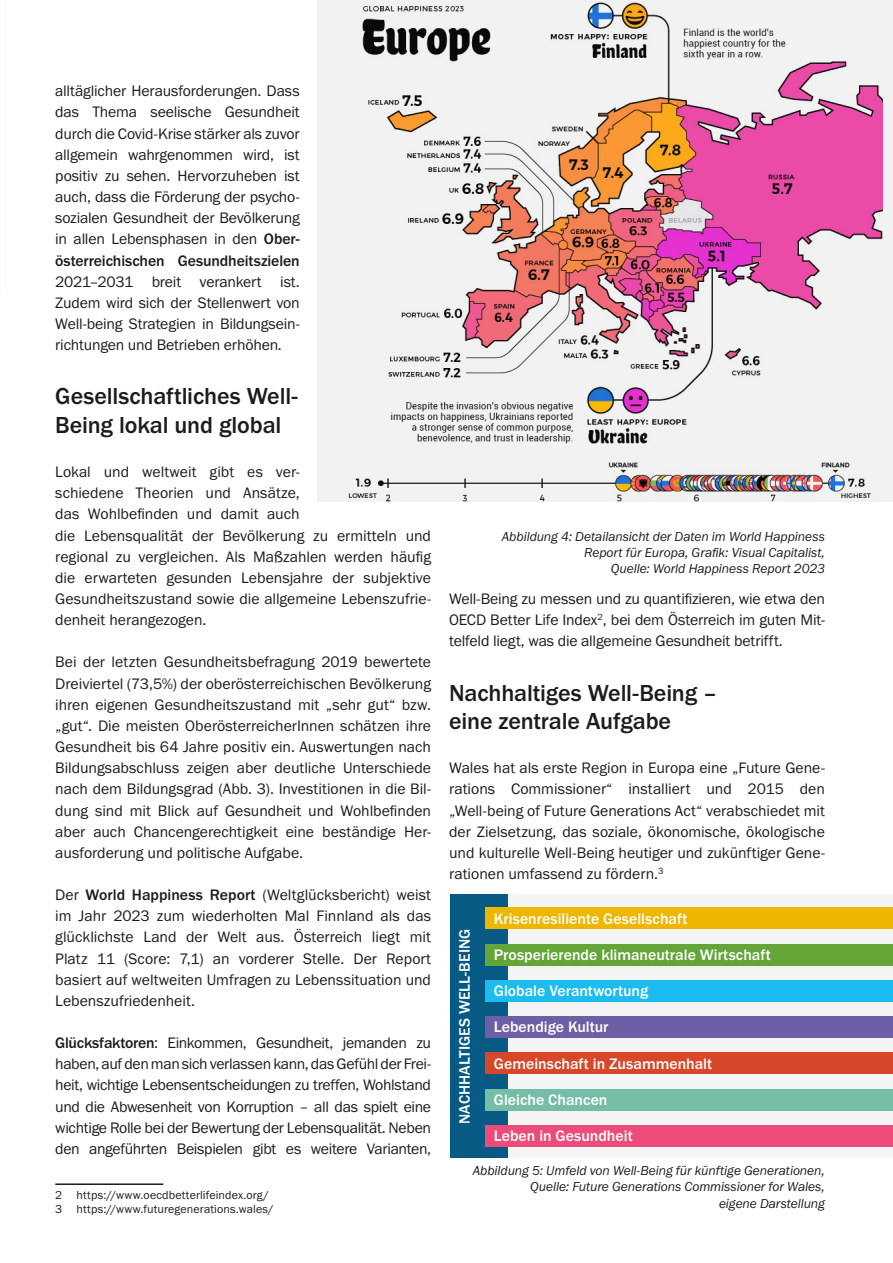
<style>
.page{position:relative;width:893px;height:1263px;background:#fff}
.page>*{position:absolute;margin:0;border:0;box-sizing:border-box;transform-origin:0 0}
.H4_Unterüberschrift{font:500 24px/28.8px "Franklin Gothic URW";letter-spacing:-.005em;color:#1c1c1b}
.Fließtext{font:15.75px/21.1px "Franklin Gothic URW Boo";letter-spacing:-.005em;color:#1c1c1b;text-align:justify}
.t1{font:500 15.75px "Franklin Gothic URW";color:#fff}
.t2{font:13.5px/16.2px "Franklin Gothic URW Boo Ita";letter-spacing:-.005em;color:#1c1c1b;text-align:right}
.Fußnoten{font:12px "Franklin Gothic URW Boo";letter-spacing:.01em;color:#1c1c1b}
.s1{font-family:"Franklin Gothic URW";font-weight:500}
</style>
<div class="page">
<hr style="left:55px;top:1183px;width:108px;height:2px;background:#1c1c1b">
<div style="left:318px;top:0;width:575px;height:502px;background:#f2f2f2"></div>
<img style="left:348px;top:2px;width:534px;height:500px">
<div style="left:449px;top:894px;width:444px;height:264px;background:#f4f4f4"></div>
<div style="left:459px;top:894px;width:48px;height:264px;background:#065a84"></div>
<div style="left:451px;top:894px;width:24px;height:264px;background:#065a84"></div>
<div style="left:485px;top:908px;width:408px;height:21px;background:#efb600"></div>
<div style="left:485px;top:944px;width:408px;height:21px;background:#63a537"></div>
<div style="left:485px;top:980px;width:408px;height:22px;background:#1dbcef"></div>
<div style="left:485px;top:1016px;width:408px;height:22px;background:#6d5fa5"></div>
<div style="left:485px;top:1053px;width:408px;height:21px;background:#d7482a"></div>
<div style="left:485px;top:1089px;width:408px;height:21px;background:#75bda7"></div>
<div style="left:485px;top:1125px;width:408px;height:22px;background:#ec4c7a"></div>
<p class="Fließtext" style="left:55px;top:80px;width:246px">alltäglicher Herausforderungen. Dass das Thema seelische Gesundheit durch die Covid-Krise stärker als zuvor allgemein wahrgenommen wird, ist positiv zu sehen. Hervorzuheben ist auch, dass die Förderung der psycho&shy;sozialen Gesundheit der Bevölkerung in allen Lebensphasen in den <span class="s1">Ober&shy;österreichischen Gesundheitszielen </span>2021–2031 breit verankert ist.<br>Zudem wird sich der Stellenwert von Well-being Strategien in Bildungsein&shy;richtungen und Betrieben erhöhen.</p>
<h4 class="H4_Unterüberschrift" style="left:55px;top:382px;width:244px">Gesellschaftliches Well-<br>Being lokal und global</h4>
<p class="Fließtext" style="left:55px;top:461px;width:377px;text-align:left">Lokal und weltweit gibt es ver-<br>schiedene Theorien und Ansätze,<br>das Wohlbefinden und damit auch<br>die Lebensqualität der Bevölkerung zu ermitteln und regional zu vergleichen. Als Maßzahlen werden häufig die erwarteten gesunden Lebensjahre der subjektive Gesundheitszustand sowie die allgemeine Lebenszufrie&shy;denheit herangezogen.</p>
<p class="Fließtext" style="left:55px;top:651px;width:377px">Bei der letzten Gesundheitsbefragung 2019 bewertete Dreiviertel (73,5%) der oberösterreichischen Bevölkerung ihren eigenen Gesundheitszustand mit „sehr gut“ bzw. „gut“. Die meisten OberösterreicherInnen schätzen ihre Gesundheit bis 64 Jahre positiv ein. Auswertungen nach Bildungsabschluss zeigen aber deutliche Unterschiede nach dem Bildungsgrad (Abb. 3). Investitionen in die Bil&shy;dung sind mit Blick auf Gesundheit und Wohlbefinden aber auch Chancengerechtigkeit eine beständige Her&shy;ausforderung und politische Aufgabe.</p>
<p class="Fließtext" style="left:55px;top:884px;width:377px">Der <span class="s1">World Happiness Report</span> (Weltglücksbericht) weist im Jahr 2023 zum wiederholten Mal Finnland als das glücklichste Land der Welt aus. Österreich liegt mit Platz 11 (Score: 7,1) an vorderer Stelle. Der Report basiert auf weltweiten Umfragen zu Lebenssituation und Lebenszufriedenheit.</p>
<p class="Fließtext" style="left:55px;top:1032px;width:377px"><span class="s1">Glücksfaktoren</span>: Einkommen, Gesundheit, jemanden zu haben, auf den man sich verlassen kann, das Gefühl der Frei&shy;heit, wichtige Lebensentscheidungen zu treffen, Wohlstand und die Abwesenheit von Korruption – all das spielt eine wichtige Rolle bei der Bewertung der Lebensqualität. Neben den angeführten Beispielen gibt es weitere Varianten,</p>
<p class="Fußnoten" style="left:55px;top:1187px;width:215px">2 https://www.oecdbetterlifeindex.org/</p>
<p class="Fußnoten" style="left:55px;top:1201px;width:220px">3 https://www.futuregenerations.wales/</p>
<p class="t2" style="left:502px;top:528px;width:325px">Abbildung 4: Detailansicht der Daten im World Happiness<br>Report für Europa, Grafik: Visual Capitalist,<br>Quelle: World Happiness Report 2023</p>
<p class="Fließtext" style="left:449px;top:588px;width:377px">Well-Being zu messen und zu quantifizieren, wie etwa den OECD Better Life Index<sup>2</sup>, bei dem Österreich im guten Mit&shy;telfeld liegt, was die allgemeine Gesundheit betrifft.</p>
<h4 class="H4_Unterüberschrift" style="left:449px;top:678px;width:270px">Nachhaltiges Well-Being – eine zentrale Aufgabe</h4>
<p class="Fließtext" style="left:449px;top:757px;width:377px">Wales hat als erste Region in Europa eine „Future Gene&shy;rations Commissioner“ installiert und 2015 den „Well-being of Future Generations Act“ verabschiedet mit der Zielsetzung, das soziale, ökonomische, ökologische und kulturelle Well-Being heutiger und zukünftiger Gene&shy;rationen umfassend zu fördern.<sup>3</sup></p>
<p class="t1" style="left:494px;top:908px;width:195px">Krisenresiliente Gesellschaft</p>
<p class="t1" style="left:494px;top:945px;width:279px">Prosperierende klimaneutrale Wirtschaft</p>
<p class="t1" style="left:494px;top:981px;width:156px">Globale Verantwortung</p>
<p class="t1" style="left:494px;top:1017px;width:116px">Lebendige Kultur</p>
<p class="t1" style="left:494px;top:1054px;width:220px">Gemeinschaft in Zusammenhalt</p>
<p class="t1" style="left:494px;top:1090px;width:115px">Gleiche Chancen</p>
<p class="t1" style="left:494px;top:1126px;width:140px">Leben in Gesundheit</p>
<p class="t2" style="left:473px;top:1162px;width:354px">Abbildung 5: Umfeld von Well-Being für künftige Generationen,<br>Quelle: Future Generations Commissioner for Wales,<br>eigene Darstellung</p>
<p class="t1" style="left:455px;top:1124px;width:197px;rotate:-90deg">NACHHALTIGES WELL-BEING</p>
</div>
